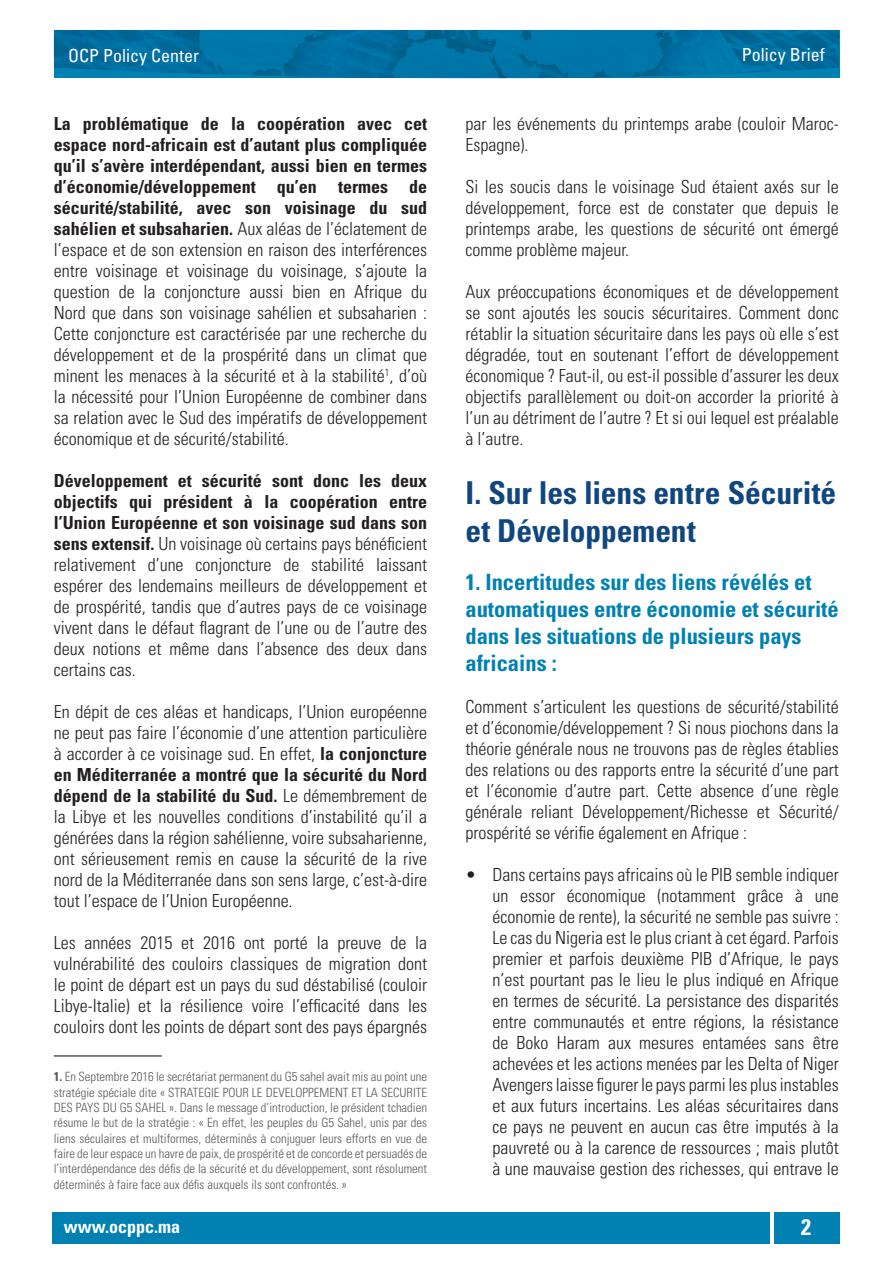
<style>
.page{position:relative;width:893px;height:1263px;background:#fff}
.page>*{position:absolute;margin:0;border:0;box-sizing:border-box;transform-origin:0 0}
.G__Titre{font:700 condensed 31.5px/37.8px "Univers LT Std";letter-spacing:-.005em;color:#0f467f}
.P__Titre{font:700 condensed 22.5px/27px "Univers LT Std";color:#0081b2}
.t1{font:700 condensed 22.5px "Univers LT Std";color:#fff}
.Texte{font:300 condensed 18px/21px "Univers LT Std";color:#231f20;text-align:justify}
.t2{font:condensed 18px "Univers LT Std";color:#fff}
.t3{font:700 condensed 18px "Univers LT Std";color:#fff}
.FootNote{font:300 condensed 12.75px/15.3px "Univers LT Std";color:#59585c;text-align:justify}
.s1{font-weight:700}
</style>
<div class="page">
<div style="left:52px;top:1212px;width:718px;height:31px;background:#0081b2"></div>
<div style="left:774px;top:1212px;width:65px;height:31px;background:#0081b2"></div>
<img style="left:54px;top:30px;width:785px;height:49px">
<hr style="left:54px;top:1055px;width:108px;height:2px;background:#59585c">
<p class="t2" style="left:68px;top:44px;width:133px">OCP Policy Center</p>
<p class="t2" style="left:742px;top:43px;width:84px">Policy Brief</p>
<p class="Texte" style="left:54px;top:113px;width:375px"><span class="s1">La problématique de la coopération avec cet espace nord-africain est d’autant plus compliquée qu’il s’avère interdépendant, aussi bien en termes d’économie/développement qu’en termes de sécurité/stabilité, avec son voisinage du sud sahélien et subsaharien.</span> Aux aléas de l’éclatement de l’espace et de son extension en raison des interférences entre voisinage et voisinage du voisinage, s’ajoute la question de la conjoncture aussi bien en Afrique du Nord que dans son voisinage sahélien et subsaharien :<br>Cette conjoncture est caractérisée par une recherche du développement et de la prospérité dans un climat que minent les menaces à la sécurité et à la stabilité<sup>1</sup>, d’où la nécessité pour l’Union Européenne de combiner dans sa relation avec le Sud des impératifs de développement économique et de sécurité/stabilité.</p>
<p class="Texte" style="left:54px;top:470px;width:375px"><span class="s1">Développement et sécurité sont donc les deux objectifs qui président à la coopération entre l’Union Européenne et son voisinage sud dans son sens extensif.</span> Un voisinage où certains pays bénéficient relativement d’une conjoncture de stabilité laissant espérer des lendemains meilleurs de développement et de prospérité, tandis que d’autres pays de ce voisinage vivent dans le défaut flagrant de l’une ou de l’autre des deux notions et même dans l’absence des deux dans certains cas.</p>
<p class="Texte" style="left:54px;top:701px;width:375px">En dépit de ces aléas et handicaps, l’Union européenne ne peut pas faire l’économie d’une attention particulière à accorder à ce voisinage sud. En effet, <span class="s1">la conjoncture en Méditerranée a montré que la sécurité du Nord dépend de la stabilité du Sud.</span> Le démembrement de la Libye et les nouvelles conditions d’instabilité qu’il a générées dans la région sahélienne, voire subsaharienne, ont sérieusement remis en cause la sécurité de la rive nord de la Méditerranée dans son sens large, c’est-à-dire tout l’espace de l’Union Européenne.</p>
<p class="Texte" style="left:54px;top:932px;width:375px">Les années 2015 et 2016 ont porté la preuve de la vulnérabilité des couloirs classiques de migration dont le point de départ est un pays du sud déstabilisé (couloir Libye-Italie) et la résilience voire l’efficacité dans les couloirs dont les points de départ sont des pays épargnés</p>
<p class="FootNote" style="left:54px;top:1069px;width:375px"><span class="s1">1.</span> En Septembre 2016 le secrétariat permanent du G5 sahel avait mis au point une stratégie spéciale dite « STRATEGIE POUR LE DEVELOPPEMENT ET LA SECURITE DES PAYS DU G5 SAHEL ». Dans le message d’introduction, le président tchadien résume le but de la stratégie : « En effet, les peuples du G5 Sahel, unis par des liens séculaires et multiformes, déterminés à conjuguer leurs efforts en vue de faire de leur espace un havre de paix, de prospérité et de concorde et persuadés de l’interdépendance des défis de la sécurité et du développement, sont résolument déterminés à faire face aux défis auxquels ils sont confrontés. »</p>
<p class="Texte" style="left:465px;top:113px;width:375px">par les événements du printemps arabe (couloir Maroc-<br>Espagne).</p>
<p class="Texte" style="left:465px;top:176px;width:375px">Si les soucis dans le voisinage Sud étaient axés sur le développement, force est de constater que depuis le printemps arabe, les questions de sécurité ont émergé comme problème majeur.</p>
<p class="Texte" style="left:465px;top:281px;width:375px">Aux préoccupations économiques et de développement se sont ajoutés les soucis sécuritaires. Comment donc rétablir la situation sécuritaire dans les pays où elle s’est dégradée, tout en soutenant l’effort de développement économique ? Faut-il, ou est-il possible d’assurer les deux objectifs parallèlement ou doit-on accorder la priorité à l’un au détriment de l’autre ? Et si oui lequel est préalable à l’autre.</p>
<p class="G__Titre" style="left:465px;top:474px;width:372px">I. Sur les liens entre Sécurité et Développement</p>
<p class="P__Titre" style="left:465px;top:568px;width:375px">1. Incertitudes sur des liens révélés et automatiques entre économie et sécurité dans les situations de plusieurs pays africains :</p>
<p class="Texte" style="left:465px;top:696px;width:375px">Comment s’articulent les questions de sécurité/stabilité et d’économie/développement ? Si nous piochons dans la théorie générale nous ne trouvons pas de règles établies des relations ou des rapports entre la sécurité d’une part et l’économie d’autre part. Cette absence d’une règle générale reliant Développement/Richesse et Sécurité/ prospérité se vérifie également en Afrique :</p>
<p class="Texte" style="left:492px;top:864px;width:348px;text-indent:-27px">• Dans certains pays africains où le PIB semble indiquer un essor économique (notamment grâce à une économie de rente), la sécurité ne semble pas suivre :<br>Le cas du Nigeria est le plus criant à cet égard. Parfois premier et parfois deuxième PIB d’Afrique, le pays n’est pourtant pas le lieu le plus indiqué en Afrique en termes de sécurité. La persistance des disparités entre communautés et entre régions, la résistance de Boko Haram aux mesures entamées sans être achevées et les actions menées par les Delta of Niger Avengers laisse figurer le pays parmi les plus instables et aux futurs incertains. Les aléas sécuritaires dans ce pays ne peuvent en aucun cas être imputés à la pauvreté ou à la carence de ressources ; mais plutôt à une mauvaise gestion des richesses, qui entrave le</p>
<p class="t3" style="left:64px;top:1216px;width:118px">www.ocppc.ma</p>
<p class="t1" style="left:801px;top:1214px;width:11px">2</p>
</div>
